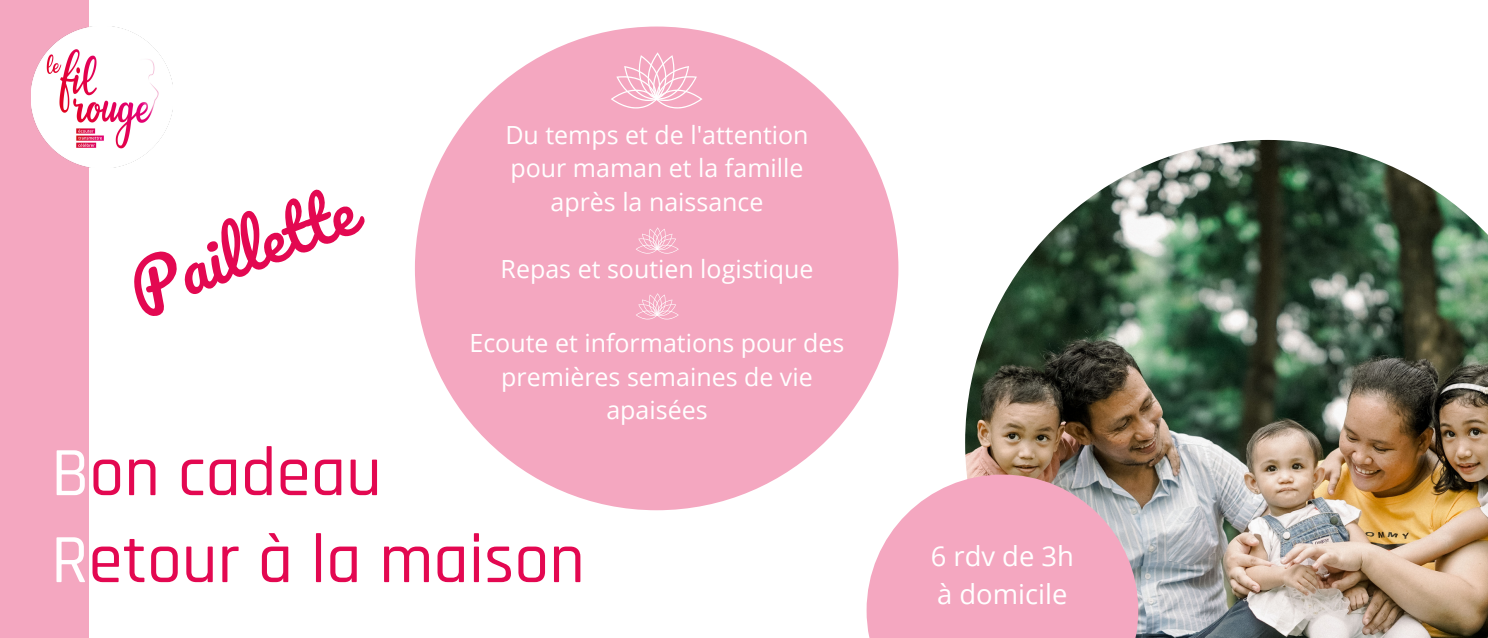
<style>
.page{position:relative;width:1488px;height:638px;background:#fff}
.page>*{position:absolute;margin:0;border:0;box-sizing:border-box;transform-origin:0 0}
.t1{font:500 69.75px/87px "Rajdhani";color:#e30851}
.t2{font:62.75px "Pacifico";color:#e30851}
.t3{font:27.25px/38.2px "Open Sans";color:#fff}
.t4{font:25px/33.8px "Open Sans";color:#fff;text-align:center}
.s1{color:#fff}
</style>
<div class="page">
<div style="left:415px;top:27px;width:483px;height:483px;background:#f4a7c0;border-radius:50%"></div>
<div style="left:0;top:0;width:88px;height:637px;background:#f4a7c0"></div>
<img style="left:31px;top:27px;width:141px;height:140px">
<img style="left:965px;top:140px;width:522px;height:497px">
<svg style="left:866px;top:474px;width:272px;height:163px;background:#edaec2"></svg>
<svg style="left:611px;top:52px;width:91px;height:56px"></svg>
<svg style="left:636px;top:227px;width:43px;height:26px"></svg>
<svg style="left:636px;top:293px;width:43px;height:26px"></svg>
<h2 class="t2" style="left:120px;top:261px;width:237px;rotate:-21deg">Pail et e</h2>
<p class="t4" style="left:505px;top:117px;width:305px">Du temps et de l'attention pour maman et la famille après la naissance</p>
<p class="t4" style="left:500px;top:251px;width:314px">Repas et soutien logistique</p>
<p class="t4" style="left:469px;top:325px;width:376px">Ecoute et informations pour des premières semaines de vie apaisées</p>
<h1 class="t1" style="left:51px;top:431px;width:535px"><span class="s1">B</span>on cadeau<br><span class="s1">R</span>etour à la maison</h1>
<p class="t3" style="left:930px;top:536px;width:145px">6 rdv de 3h à domicile</p>
</div>
